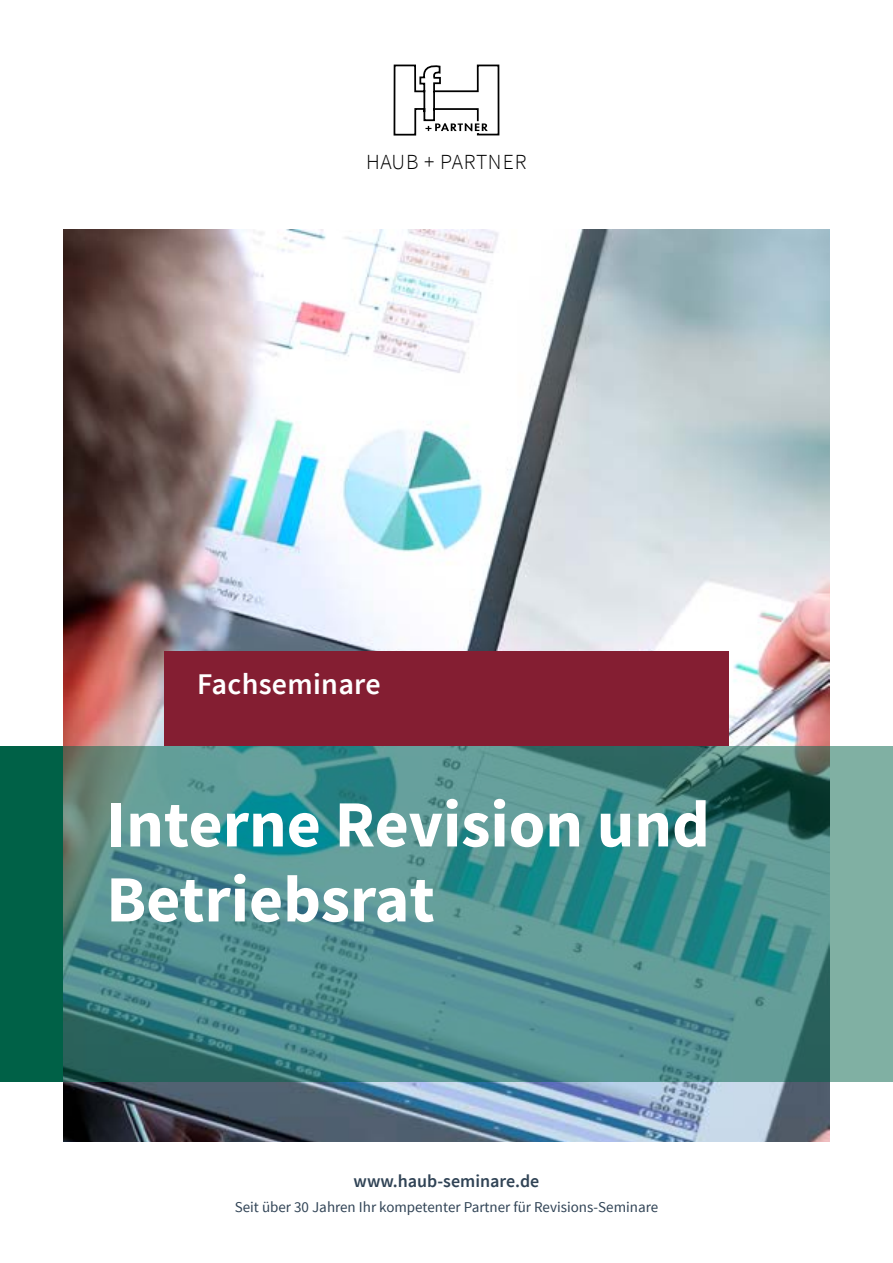
<style>
.page{position:relative;width:893px;height:1263px;background:#fff}
.page>*{position:absolute;margin:0;border:0;box-sizing:border-box;transform-origin:0 0}
.t1{font:700 66px/75px "Source Sans Pro";color:#fff}
.t2{font:600 30px "Source Sans Pro";letter-spacing:.01em;color:#fff}
.t3{font:300 21.45px "Source Sans Pro";letter-spacing:.03em;color:#000}
.t4{font:600 18px "Source Sans Pro";color:#304355}
.t5{font:15px "Source Sans Pro";color:#304355}
</style>
<div class="page">
<div style="left:0;top:746px;width:77px;height:335px;background:#006147"></div>
<img style="left:64px;top:230px;width:765px;height:912px">
<svg style="left:63px;top:746px;width:830px;height:335px;background:#518f8d"></svg>
<div style="left:164px;top:651px;width:565px;height:95px;background:#841e32"></div>
<svg style="left:393px;top:64px;width:107px;height:72px"></svg>
<h3 class="t3" style="left:366px;top:149px;width:162px">HAUB + PARTNER</h3>
<h2 class="t2" style="left:197px;top:665px;width:185px">Fachseminare</h2>
<h1 class="t1" style="left:106px;top:789px;width:605px">Interne Revision und<br>Betriebsrat</h1>
<p class="t4" style="left:354px;top:1169px;width:187px">www.haub-seminare.de</p>
<p class="t5" style="left:235px;top:1198px;width:425px">Seit über 30 Jahren Ihr kompetenter Partner für Revisions-Seminare</p>
</div>
